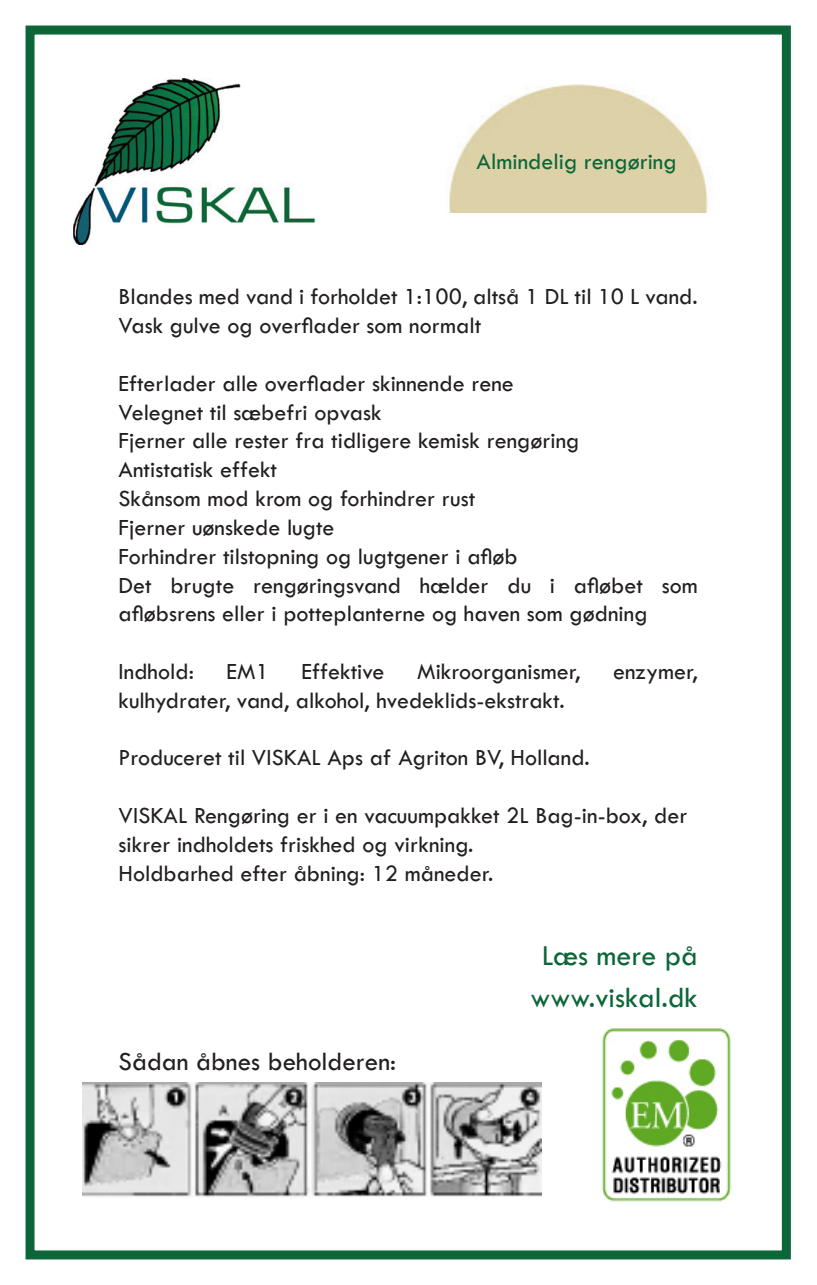
<style>
.page{position:relative;width:817px;height:1285px;background:#fff}
.page>*{position:absolute;margin:0;border:0;box-sizing:border-box;transform-origin:0 0}
.Default{font:30px "Tw Cen";color:#0c6638}
.Default-2{font:27px "Tw Cen";color:#231f20}
.Default-3{font:24px/28.8px "Tw Cen";color:#231f20}
.Pa1{font:24px "Tw Cen";color:#231f20}
.Pa1-2{font:24px "Tw Cen";color:#0c6638}
</style>
<div class="page">
<div style="left:26px;top:26px;width:764px;height:1233px;border:9px solid #0c6638"></div>
<img style="left:73px;top:78px;width:243px;height:166px">
<img style="left:449px;top:84px;width:259px;height:129px">
<img style="left:82px;top:1082px;width:459px;height:114px">
<img style="left:602px;top:1028px;width:129px;height:174px">
<p class="Pa1-2" style="left:476px;top:147px;width:201px">Almindelig rengøring</p>
<p class="Pa1" style="left:119px;top:282px;width:580px">Blandes med vand i forholdet 1:100, altså 1 DL til 10 L vand.</p>
<p class="Default-3" style="left:119px;top:311px;width:364px">Vask gulve og overflader som normalt</p>
<p class="Default-3" style="left:119px;top:368px;width:397px">Efterlader alle overflader skinnende rene</p>
<p class="Default-3" style="left:119px;top:397px;width:264px">Velegnet til sæbefri opvask</p>
<p class="Default-3" style="left:119px;top:426px;width:462px">Fjerner alle rester fra tidligere kemisk rengøring</p>
<p class="Default-3" style="left:119px;top:455px;width:160px">Antistatisk effekt</p>
<p class="Default-3" style="left:119px;top:484px;width:358px">Skånsom mod krom og forhindrer rust</p>
<p class="Default-3" style="left:119px;top:512px;width:217px">Fjerner uønskede lugte</p>
<p class="Default-3" style="left:119px;top:541px;width:400px">Forhindrer tilstopning og lugtgener i afløb</p>
<p class="Default-3" style="left:119px;top:570px;width:580px">Det brugte rengøringsvand hælder du i afløbet som afløbsrens eller i potteplanterne og haven som gødning</p>
<p class="Default-3" style="left:119px;top:656px;width:77px">Indhold:</p>
<p class="Default-3" style="left:226px;top:656px;width:44px">EM1</p>
<p class="Default-3" style="left:301px;top:656px;width:84px">Effektive</p>
<p class="Default-3" style="left:417px;top:656px;width:165px">Mikroorganismer,</p>
<p class="Default-3" style="left:613px;top:656px;width:86px">enzymer,</p>
<p class="Default-3" style="left:119px;top:685px;width:447px">kulhydrater, vand, alkohol, hvedeklids-ekstrakt.</p>
<p class="Default-3" style="left:119px;top:743px;width:472px">Produceret til VISKAL Aps af Agriton BV, Holland.</p>
<p class="Default-3" style="left:119px;top:800px;width:570px">VISKAL Rengøring er i en vacuumpakket 2L Bag-in-box, der sikrer indholdets friskhed og virkning.</p>
<p class="Default-3" style="left:119px;top:858px;width:376px">Holdbarhed efter åbning: 12 måneder.</p>
<p class="Default-2" style="left:119px;top:1044px;width:279px">Sådan åbnes beholderen:</p>
<p class="Default" style="left:541px;top:937px;width:157px">Læs mere på</p>
<p class="Default" style="left:530px;top:979px;width:169px">www.viskal.dk</p>
</div>
